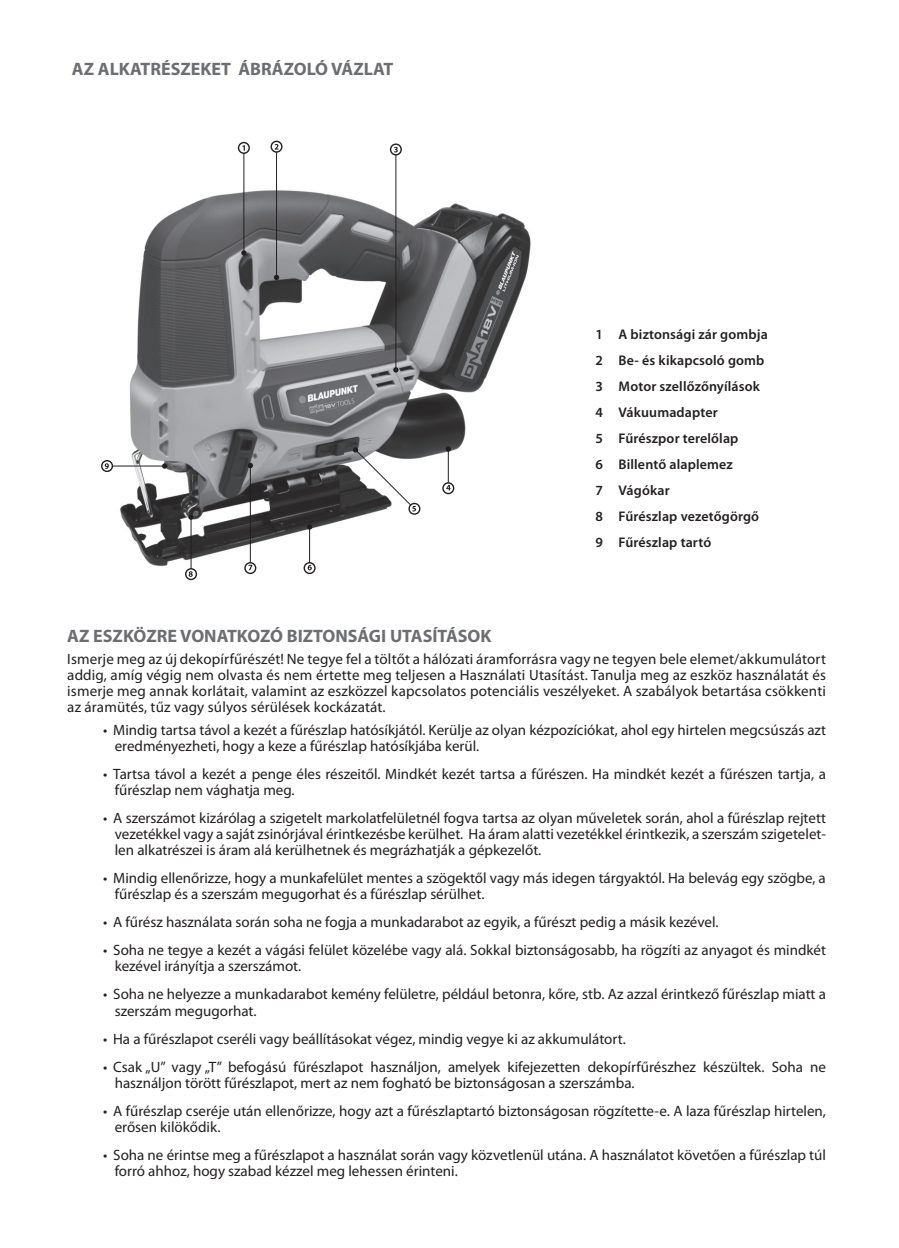
<style>
.page{position:relative;width:899px;height:1248px;background:#fff}
.page>*{position:absolute;margin:0;border:0;box-sizing:border-box;transform-origin:0 0}
.t1{font:700 18px "Myriad Pro";color:#6d6e71}
.t2{font:15px/16px "Myriad Pro";color:#231f20}
.t3{font:600 14px/26px "Myriad Pro";letter-spacing:.01em;color:#231f20}
</style>
<div class="page">
<img style="left:113px;top:140px;width:418px;height:441px">
<hr style="left:276px;top:146px;width:1px;height:131px;background:#231f20">
<svg style="left:274px;top:275px;width:5px;height:5px"></svg>
<svg style="left:270px;top:141px;width:12px;height:12px"></svg>
<hr style="left:243px;top:148px;width:1px;height:105px;background:#231f20">
<svg style="left:241px;top:250px;width:5px;height:5px"></svg>
<svg style="left:238px;top:142px;width:12px;height:12px"></svg>
<hr style="left:395px;top:149px;width:1px;height:221px;background:#231f20">
<svg style="left:393px;top:367px;width:5px;height:5px"></svg>
<svg style="left:390px;top:143px;width:12px;height:12px"></svg>
<hr style="left:448px;top:449px;width:1px;height:39px;background:#231f20">
<svg style="left:445px;top:446px;width:6px;height:6px"></svg>
<svg style="left:442px;top:482px;width:12px;height:12px"></svg>
<hr style="left:309px;top:527px;width:1px;height:41px;background:#231f20">
<svg style="left:307px;top:524px;width:5px;height:5px"></svg>
<svg style="left:303px;top:562px;width:12px;height:12px"></svg>
<hr style="left:250px;top:465px;width:1px;height:103px;background:#231f20">
<svg style="left:248px;top:463px;width:5px;height:5px"></svg>
<svg style="left:244px;top:562px;width:12px;height:12px"></svg>
<svg style="left:353px;top:447px;width:68px;height:68px"></svg>
<hr style="left:191px;top:517px;width:1px;height:57px;background:#231f20">
<svg style="left:188px;top:514px;width:6px;height:6px"></svg>
<svg style="left:185px;top:568px;width:12px;height:12px"></svg>
<hr style="left:107px;top:465px;width:58px;height:1px;background:#231f20">
<svg style="left:162px;top:463px;width:5px;height:5px"></svg>
<svg style="left:101px;top:460px;width:12px;height:12px"></svg>
<p class="t1" style="left:72px;top:60px;width:323px">AZ ALKATRÉSZEKET ÁBRÁZOLÓ VÁZLAT</p>
<p class="t3" style="left:595px;top:321px;width:174px">1 A biztonsági zár gombja<br>2 Be- és kikapcsoló gomb<br>3 Motor szellőzőnyílások<br>4 Vákuumadapter<br>5 Fűrészpor terelőlap<br>6 Billentő alaplemez<br>7 Vágókar<br>8 Fűrészlap vezetőgörgő<br>9 Fűrészlap tartó</p>
<p class="t1" style="left:67px;top:627px;width:426px">AZ ESZKÖZRE VONATKOZÓ BIZTONSÁGI UTASÍTÁSOK</p>
<p class="t2" style="left:67px;top:651px;width:760px;text-align:justify">Ismerje meg az új dekopírfűrészét! Ne tegye fel a töltőt a hálózati áramforrásra vagy ne tegyen bele elemet/akkumulátort addig, amíg végig nem olvasta és nem értette meg teljesen a Használati Utasítást. Tanulja meg az eszköz használatát és ismerje meg annak korlátait, valamint az eszközzel kapcsolatos potenciális veszélyeket. A szabályok betartása csökkenti az áramütés, tűz vagy súlyos sérülések kockázatát.</p>
<p class="t2" style="left:115px;top:722px;width:712px;text-indent:-12px">• Mindig tartsa távol a kezét a fűrészlap hatósíkjától. Kerülje az olyan kézpozíciókat, ahol egy hirtelen megcsúszás azt eredményezheti, hogy a keze a fűrészlap hatósíkjába kerül.</p>
<p class="t2" style="left:115px;top:766px;width:712px;text-indent:-12px">• Tartsa távol a kezét a penge éles részeitől. Mindkét kezét tartsa a fűrészen. Ha mindkét kezét a fűrészen tartja, a fűrészlap nem vághatja meg.</p>
<p class="t2" style="left:115px;top:810px;width:713px;text-align:justify;text-indent:-12px">• A szerszámot kizárólag a szigetelt markolatfelületnél fogva tartsa az olyan műveletek során, ahol a fűrészlap rejtett vezetékkel vagy a saját zsinórjával érintkezésbe kerülhet. Ha áram alatti vezetékkel érintkezik, a szerszám szigetelet&shy;len alkatrészei is áram alá kerülhetnek és megrázhatják a gépkezelőt.</p>
<p class="t2" style="left:115px;top:870px;width:712px;text-indent:-12px">• Mindig ellenőrizze, hogy a munkafelület mentes a szögektől vagy más idegen tárgyaktól. Ha belevág egy szögbe, a fűrészlap és a szerszám megugorhat és a fűrészlap sérülhet.</p>
<p class="t2" style="left:103px;top:914px;width:617px">• A fűrész használata során soha ne fogja a munkadarabot az egyik, a fűrészt pedig a másik kezével.</p>
<p class="t2" style="left:115px;top:942px;width:712px;text-indent:-12px">• Soha ne tegye a kezét a vágási felület közelébe vagy alá. Sokkal biztonságosabb, ha rögzíti az anyagot és mindkét kezével irányítja a szerszámot.</p>
<p class="t2" style="left:115px;top:986px;width:713px;text-indent:-12px">• Soha ne helyezze a munkadarabot kemény felületre, például betonra, kőre, stb. Az azzal érintkező fűrészlap miatt a szerszám megugorhat.</p>
<p class="t2" style="left:103px;top:1030px;width:524px">• Ha a fűrészlapot cseréli vagy beállításokat végez, mindig vegye ki az akkumulátort.</p>
<p class="t2" style="left:115px;top:1059px;width:713px;text-indent:-12px">• Csak „U” vagy „T” befogású fűrészlapot használjon, amelyek kifejezetten dekopírfűrészhez készültek. Soha ne használjon törött fűrészlapot, mert az nem fogható be biztonságosan a szerszámba.</p>
<p class="t2" style="left:115px;top:1103px;width:712px;text-indent:-12px">• A fűrészlap cseréje után ellenőrizze, hogy azt a fűrészlaptartó biztonságosan rögzítette-e. A laza fűrészlap hirtelen, erősen kilökődik.</p>
<p class="t2" style="left:115px;top:1147px;width:712px;text-indent:-12px">• Soha ne érintse meg a fűrészlapot a használat során vagy közvetlenül utána. A használatot követően a fűrészlap túl forró ahhoz, hogy szabad kézzel meg lehessen érinteni.</p>
</div>
